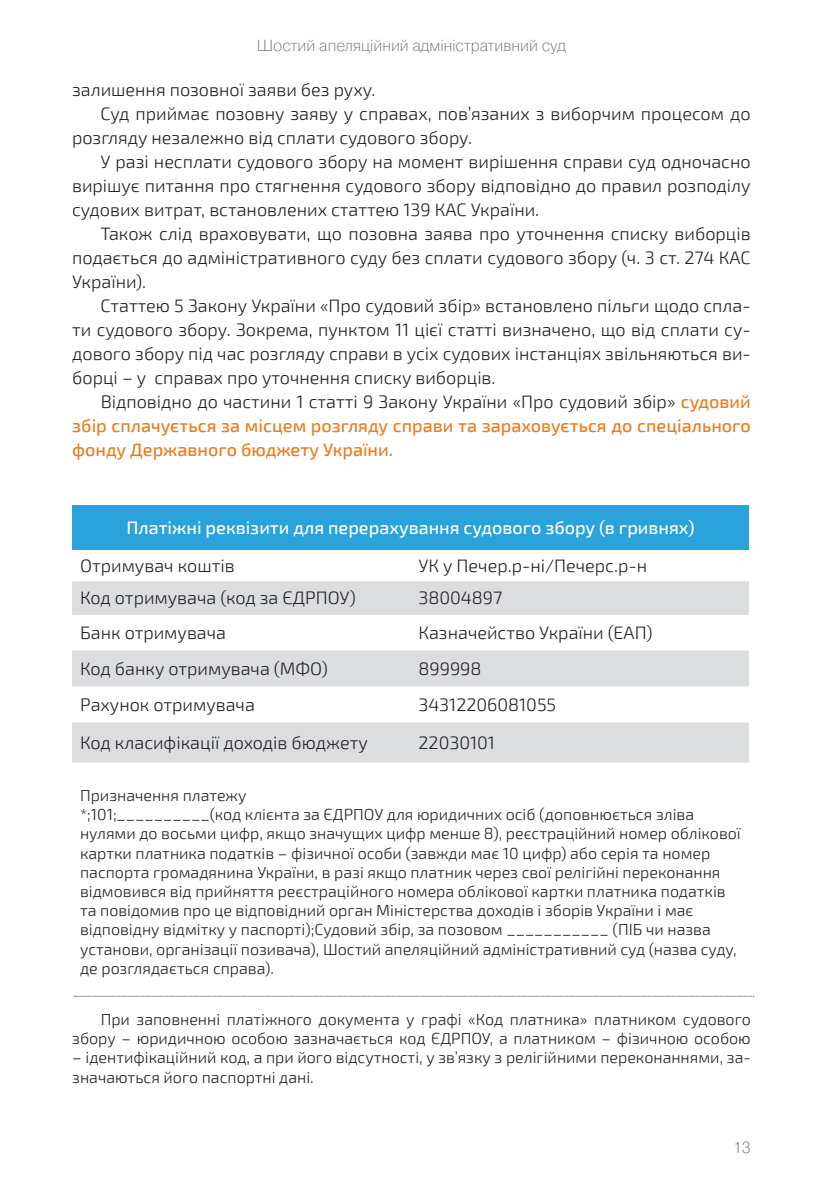
<style>
.page{position:relative;width:823px;height:1191px;background:#fff}
.page>*{position:absolute;margin:0;border:0;box-sizing:border-box;transform-origin:0 0}
.t1{font:300 18px "Exo 2";color:#231f20}
.t2{font:500 18px "Exo 2";color:#ea7c1d}
.t3{font:500 18px "Exo 2";color:#fff}
.t4{font:300 16px/19.2px "Exo 2";color:#231f20}
.t5{font:16px "Pragmatica Light C";color:#6c6d70}
.s1{font-weight:500;color:#ea7c1d}
</style>
<div class="page">
<div style="left:72px;top:505px;width:676px;height:45px;background:#2aa2db"></div>
<svg style="left:72px;top:581px;width:676px;height:181px;fill:#dcdddf"></svg>
<svg style="left:74px;top:996px;width:679px;height:1px"></svg>
<p class="t5" style="left:257px;top:37px;width:310px">Шостий апеляційний адміністративний суд</p>
<p class="t1" style="left:72px;top:79px;width:305px">залишення позовної заяви без руху.</p>
<p class="t1" style="left:100px;top:103px;width:651px">Суд приймає позовну заяву у справах, пов’язаних з виборчим процесом до</p>
<p class="t1" style="left:72px;top:127px;width:401px">розгляду незалежно від сплати судового збору.</p>
<p class="t1" style="left:100px;top:151px;width:651px">У разі несплати судового збору на момент вирішення справи суд одночасно</p>
<p class="t1" style="left:72px;top:175px;width:679px">вирішує питання про стягнення судового збору відповідно до правил розподілу</p>
<p class="t1" style="left:72px;top:199px;width:468px">судових витрат, встановлених статтею 139 КАС України.</p>
<p class="t1" style="left:100px;top:223px;width:651px">Також слід враховувати, що позовна заява про уточнення списку виборців</p>
<p class="t1" style="left:72px;top:247px;width:679px">подається до адміністративного суду без сплати судового збору (ч. 3 ст. 274 КАС</p>
<p class="t1" style="left:72px;top:271px;width:75px">України).</p>
<p class="t1" style="left:100px;top:295px;width:651px">Статтею 5 Закону України «Про судовий збір» встановлено пільги щодо спла-</p>
<p class="t1" style="left:72px;top:319px;width:679px">ти судового збору. Зокрема, пунктом 11 цієї статті визначено, що від сплати су-</p>
<p class="t1" style="left:72px;top:343px;width:679px">дового збору під час розгляду справи в усіх судових інстанціях звільняються ви-</p>
<p class="t1" style="left:72px;top:367px;width:424px">борці – у справах про уточнення списку виборців.</p>
<p class="t1" style="left:101px;top:391px;width:651px">Відповідно до частини 1 статті 9 Закону України «Про судовий збір» <span class="s1">судовий</span></p>
<p class="t2" style="left:72px;top:415px;width:679px">збір сплачується за місцем розгляду справи та зараховується до спеціального</p>
<p class="t2" style="left:72px;top:439px;width:322px">фонду Державного бюджету України.</p>
<p class="t3" style="left:126px;top:517px;width:569px">Платiжнi реквiзити для перерахування судового збору (в гривнях)</p>
<p class="t1" style="left:80px;top:555px;width:156px">Отримувач коштів</p>
<p class="t1" style="left:418px;top:555px;width:230px">УК у Печер.р-ні/Печерс.р-н</p>
<p class="t1" style="left:80px;top:587px;width:277px">Код отримувача (код за ЄДРПОУ)</p>
<p class="t1" style="left:418px;top:587px;width:85px">38004897</p>
<p class="t1" style="left:80px;top:622px;width:147px">Банк отримувача</p>
<p class="t1" style="left:418px;top:622px;width:235px">Казначейство України (ЕАП)</p>
<p class="t1" style="left:80px;top:658px;width:249px">Код банку отримувача (МФО)</p>
<p class="t1" style="left:418px;top:658px;width:64px">899998</p>
<p class="t1" style="left:80px;top:694px;width:176px">Рахунок отримувача</p>
<p class="t1" style="left:418px;top:694px;width:139px">34312206081055</p>
<p class="t1" style="left:80px;top:732px;width:289px">Код класифікації доходів бюджету</p>
<p class="t1" style="left:418px;top:732px;width:78px">22030101</p>
<p class="t4" style="left:80px;top:786px;width:661px">Призначення платежу<br>*;101;__________(код клієнта за ЄДРПОУ для юридичних осіб (доповнюється зліва нулями до восьми цифр, якщо значущих цифр менше 8), реєстраційний номер облікової картки платника податків – фізичної особи (завжди має 10 цифр) або серія та номер паспорта громадянина України, в разі якщо платник через свої релігійні переконання відмовився від прийняття реєстраційного номера облікової картки платника податків та повідомив про це відповідний орган Міністерства доходів і зборів України і має відповідну відмітку у паспорті);Судовий збір, за позовом ___________ (ПІБ чи назва установи, організації позивача), Шостий апеляційний адміністративний суд (назва суду, де розглядається справа).</p>
<p class="t4" style="left:72px;top:1010px;width:679px;text-align:right">При заповненні платіжного документа у графі «Код платника» платником судового збору – юридичною особою зазначається код ЄДРПОУ, а платником – фізичною особою</p>
<p class="t4" style="left:72px;top:1048px;width:679px">– ідентифікаційний код, а при його відсутності, у зв’язку з релігійними переконаннями, за&shy;значаються його паспортні дані.</p>
<p class="t5" style="left:732px;top:1139px;width:20px">13</p>
</div>
